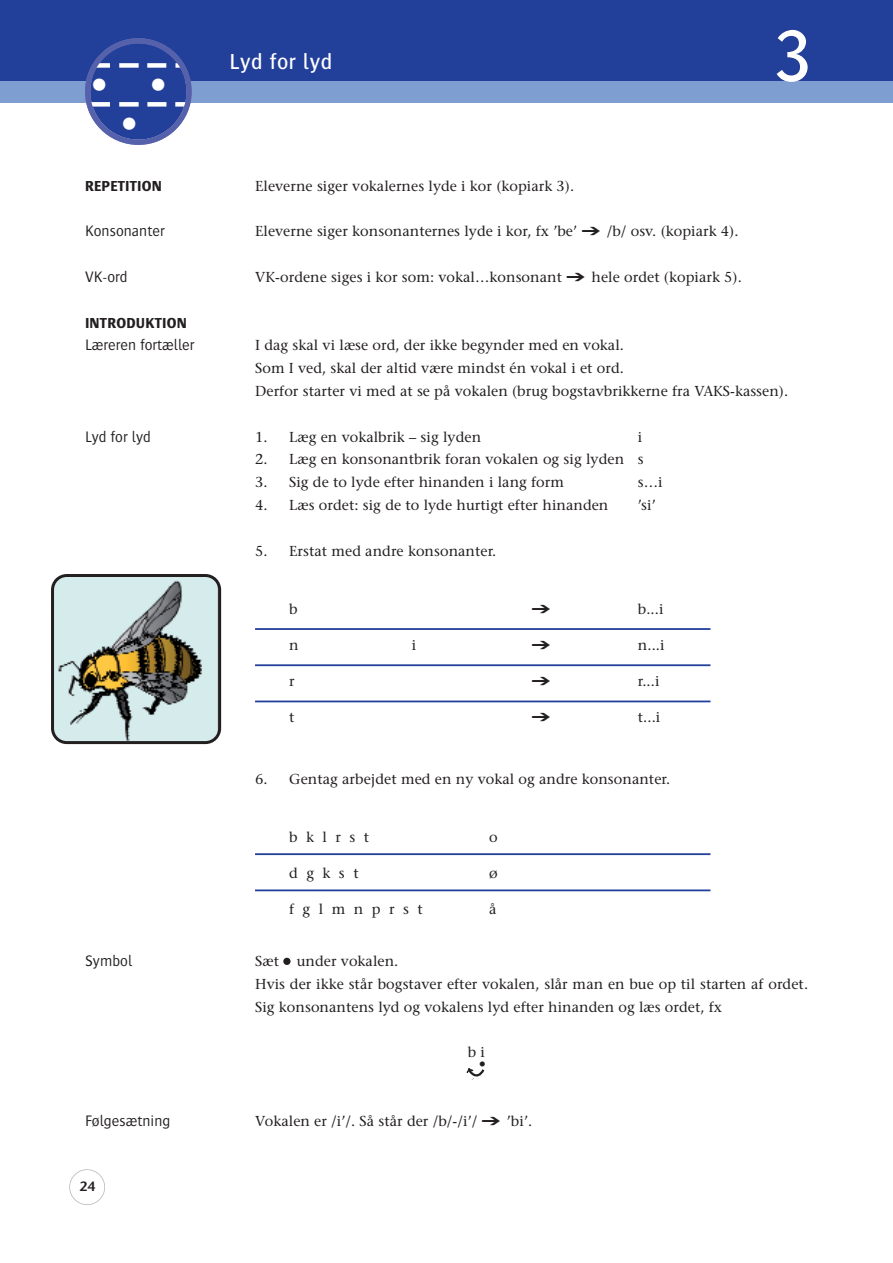
<style>
.page{position:relative;width:893px;height:1263px;background:#fff}
.page>*{position:absolute;margin:0;border:0;box-sizing:border-box;transform-origin:0 0}
.t1{font:75px "Bosis";color:#fff}
.t2{font:22.5px "Bosis";letter-spacing:.03em;color:#fff}
.t3{font:300 15.75px "Bosis";letter-spacing:.005em;color:#231f20}
.t4{font:700 15px "Bosis";letter-spacing:.015em;color:#231f20}
.t5{font:15px "MS Gothic";color:#fff}
.t6{font:14.4px/22.8px "Stone Serif";letter-spacing:.005em;color:#231f20}
.t7{font:600 13.5px "Stone Sans";color:#231f20}
</style>
<div class="page">
<div style="left:0;top:0;width:892px;height:103px;background:#7e9ed2"></div>
<div style="left:0;top:0;width:892px;height:81px;background:#223f99"></div>
<svg style="left:85px;top:38px;width:107px;height:107px"></svg>
<div style="left:283px;top:958px;width:7px;height:7px;background:#231f20;border-radius:50%"></div>
<div style="left:69px;top:1169px;width:36px;height:36px;border:2px solid #bab5b4;border-radius:50%"></div>
<hr style="left:255px;top:628px;width:455px;height:2px;background:#223f99">
<hr style="left:255px;top:664px;width:455px;height:2px;background:#223f99">
<hr style="left:255px;top:701px;width:455px;height:1px;background:#223f99">
<hr style="left:255px;top:853px;width:455px;height:2px;background:#223f99">
<hr style="left:255px;top:889px;width:455px;height:2px;background:#223f99">
<svg style="left:51px;top:574px;width:170px;height:170px"></svg>
<svg style="left:468px;top:1069px;width:17px;height:8px"></svg>
<p class="t5" style="left:92px;top:76px;width:17px">●</p>
<p class="t5" style="left:151px;top:76px;width:17px">●</p>
<p class="t5" style="left:122px;top:115px;width:17px">●</p>
<p class="t4" style="left:85px;top:180px;width:78px">REPETITION</p>
<p class="t3" style="left:85px;top:225px;width:81px">Konsonanter</p>
<p class="t3" style="left:85px;top:271px;width:44px">VK-ord</p>
<p class="t4" style="left:85px;top:317px;width:103px">INTRODUKTION</p>
<p class="t3" style="left:85px;top:339px;width:111px">Læreren fortæller</p>
<p class="t3" style="left:85px;top:430px;width:67px">Lyd for lyd</p>
<p class="t3" style="left:85px;top:955px;width:49px">Symbol</p>
<p class="t3" style="left:85px;top:1114px;width:87px">Følgesætning</p>
<p class="t7" style="left:80px;top:1181px;width:17px">24</p>
<h2 class="t2" style="left:230px;top:53px;width:104px">Lyd for lyd</h2>
<h1 class="t1" style="left:773px;top:28px;width:40px">3</h1>
<p class="t6" style="left:255px;top:176px;width:320px">Eleverne siger vokalernes lyde i kor (kopiark 3).</p>
<p class="t6" style="left:255px;top:222px;width:485px">Eleverne siger konsonanternes lyde i kor, fx ’be’ ➔ /b/ osv. (kopiark 4).</p>
<p class="t6" style="left:255px;top:267px;width:488px">VK-ordene siges i kor som: vokal…konsonant ➔ hele ordet (kopiark 5).</p>
<p class="t6" style="left:255px;top:336px;width:534px">I dag skal vi læse ord, der ikke begynder med en vokal.<br>Som I ved, skal der altid være mindst én vokal i et ord.<br>Derfor starter vi med at se på vokalen (brug bogstavbrikkerne fra VAKS-kassen).</p>
<p class="t6" style="left:255px;top:427px;width:227px">1. Læg en vokalbrik – sig lyden</p>
<p class="t6" style="left:638px;top:427px;width:6px">i</p>
<p class="t6" style="left:255px;top:450px;width:390px">2. Læg en konsonantbrik foran vokalen og sig lyden s</p>
<p class="t6" style="left:255px;top:472px;width:310px">3. Sig de to lyde efter hinanden i lang form</p>
<p class="t6" style="left:638px;top:472px;width:26px">s…i</p>
<p class="t6" style="left:255px;top:495px;width:355px">4. Læs ordet: sig de to lyde hurtigt efter hinanden</p>
<p class="t6" style="left:638px;top:495px;width:19px">’si’</p>
<p class="t6" style="left:255px;top:541px;width:243px">5. Erstat med andre konsonanter.</p>
<p class="t6" style="left:289px;top:600px;width:10px">b</p>
<p class="t6" style="left:638px;top:600px;width:27px">b...i</p>
<p class="t6" style="left:289px;top:636px;width:11px">n</p>
<p class="t6" style="left:412px;top:636px;width:6px">i</p>
<p class="t6" style="left:638px;top:636px;width:28px">n...i</p>
<p class="t6" style="left:289px;top:672px;width:7px">r</p>
<p class="t6" style="left:638px;top:672px;width:23px">r...i</p>
<p class="t6" style="left:289px;top:708px;width:7px">t</p>
<p class="t6" style="left:638px;top:708px;width:24px">t...i</p>
<p class="t6" style="left:255px;top:769px;width:416px">6. Gentag arbejdet med en ny vokal og andre konsonanter.</p>
<p class="t6" style="left:289px;top:828px;width:81px">b k l r s t</p>
<p class="t6" style="left:489px;top:828px;width:10px">o</p>
<p class="t6" style="left:289px;top:864px;width:71px">d g k s t</p>
<p class="t6" style="left:489px;top:864px;width:10px">ø</p>
<p class="t6" style="left:289px;top:900px;width:135px">f g l m n p r s t</p>
<p class="t6" style="left:489px;top:900px;width:9px">å</p>
<p class="t6" style="left:255px;top:951px;width:554px">Sæt under vokalen.<br>Hvis der ikke står bogstaver efter vokalen, slår man en bue op til starten af ordet.<br>Sig konsonantens lyd og vokalens lyd efter hinanden og læs ordet, fx</p>
<p class="t6" style="left:468px;top:1042px;width:19px">b i</p>
<p class="t6" style="left:479px;top:1054px;width:9px">•</p>
<p class="t6" style="left:255px;top:1111px;width:279px">Vokalen er /i’/. Så står der /b/-/i’/ ➔ ’bi’.</p>
</div>
